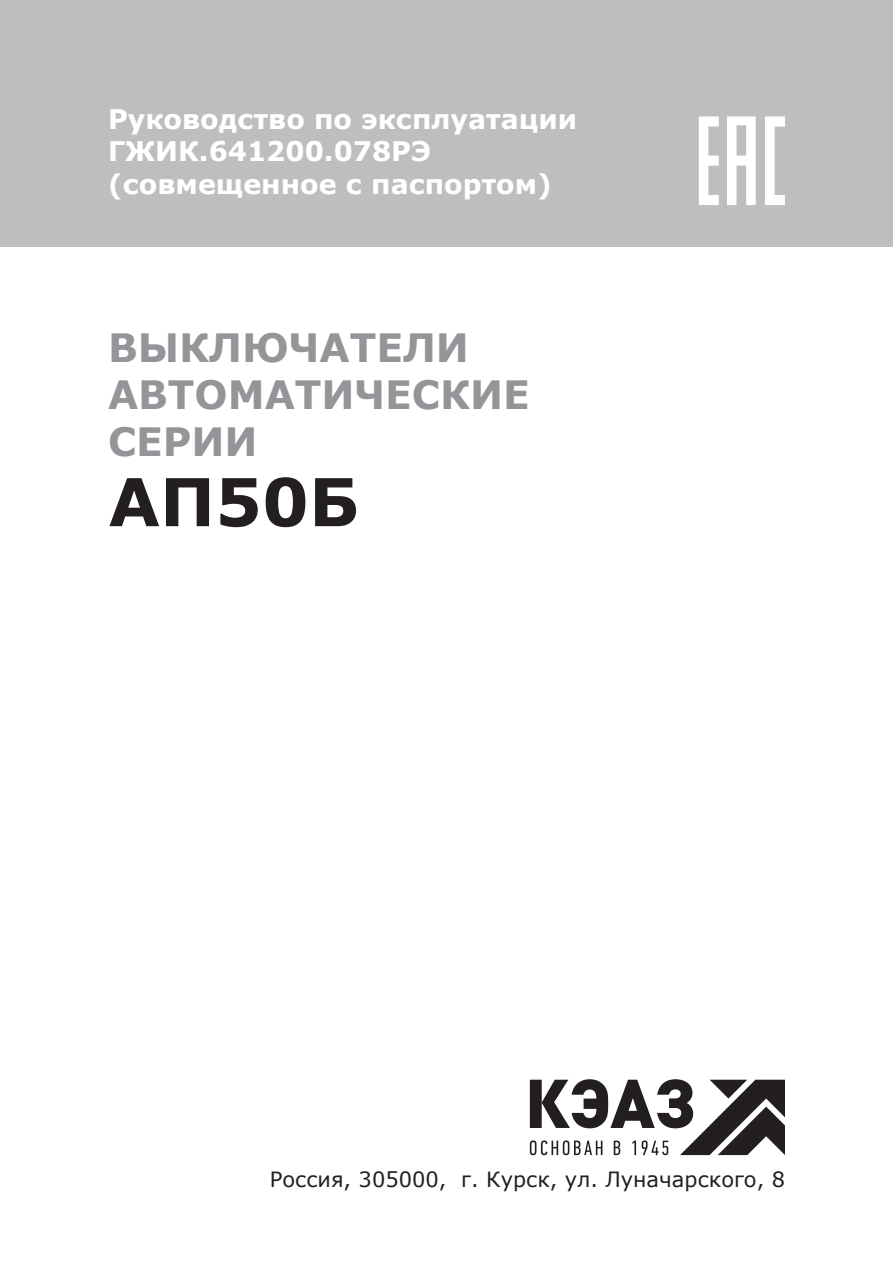
<style>
.page{position:relative;width:893px;height:1276px;background:#fff}
.page>*{position:absolute;margin:0;border:0;box-sizing:border-box;transform-origin:0 0}
.t1{font:700 66px "Verdana";color:#231f20}
.t2{font:700 39px/46.8px "Verdana";color:#939598}
.t3{font:700 27px/32.4px "Verdana";color:#fff}
.t4{font:21px "Verdana";color:#231f20}
</style>
<div class="page">
<svg style="left:530px;top:1079px;width:255px;height:76px"></svg>
<div style="left:0;top:0;width:893px;height:247px;background:#bcbec0"></div>
<svg style="left:699px;top:116px;width:86px;height:89px"></svg>
<p class="t3" style="left:108px;top:102px;width:471px">Руководство по эксплуатации<br>ГЖИК.641200.078РЭ (совмещенное с паспортом)</p>
<h2 class="t2" style="left:108px;top:324px;width:423px">ВЫКЛЮЧАТЕЛИ<br>АВТОМАТИЧЕСКИЕ<br>СЕРИИ</h2>
<h1 class="t1" style="left:109px;top:455px;width:252px">АП50Б</h1>
<p class="t4" style="left:270px;top:1164px;width:517px">Россия, 305000, г. Курск, ул. Луначарского, 8</p>
</div>
